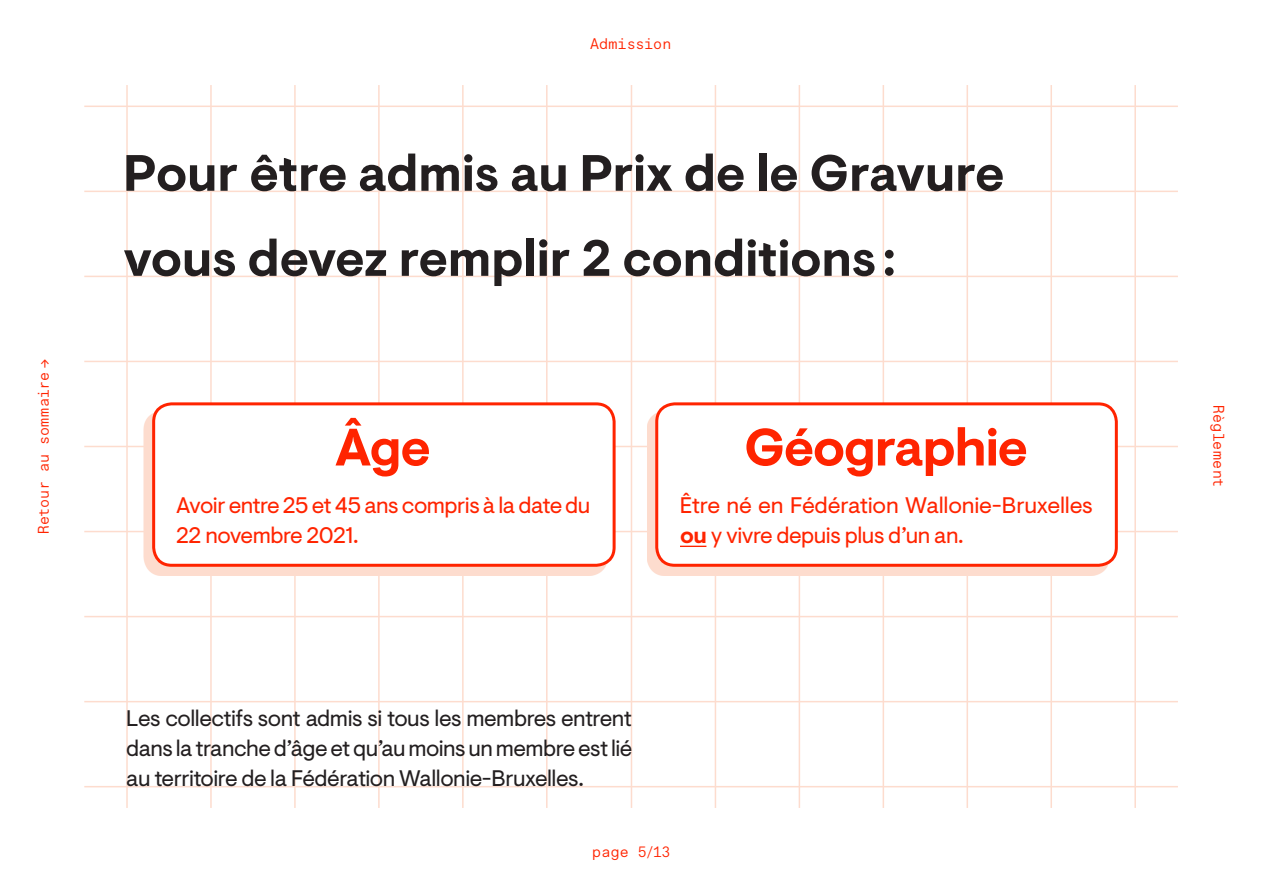
<style>
.page{position:relative;width:1263px;height:893px;background:#fff}
.page>*{position:absolute;margin:0;border:0;box-sizing:border-box;transform-origin:0 0}
.t1{font:700 52.5px "Visuelt";letter-spacing:-.025em;color:#ff2400}
.t2{font:700 51px/85.1px "Visuelt";letter-spacing:-.005em;color:#231f20}
.t3{font:22.5px/30px "Visuelt";letter-spacing:-.025em;color:#231f20;text-align:justify}
.t4{font:22.5px/30px "Visuelt";letter-spacing:-.02em;color:#ff2400}
.t5{font:15px "Lars Mono";color:#ff2400}
.s1{font-weight:700}
</style>
<div class="page">
<hr style="left:126px;top:85px;width:2px;height:723px;background:#fddcce">
<hr style="left:210px;top:85px;width:2px;height:723px;background:#fddcce">
<hr style="left:294px;top:85px;width:2px;height:723px;background:#fddcce">
<hr style="left:378px;top:85px;width:2px;height:723px;background:#fddcce">
<hr style="left:462px;top:85px;width:2px;height:723px;background:#fddcce">
<hr style="left:546px;top:85px;width:1px;height:723px;background:#fddcce">
<hr style="left:631px;top:85px;width:1px;height:723px;background:#fddcce">
<hr style="left:715px;top:85px;width:1px;height:723px;background:#fddcce">
<hr style="left:799px;top:85px;width:1px;height:723px;background:#fddcce">
<hr style="left:882px;top:85px;width:2px;height:723px;background:#fddcce">
<hr style="left:966px;top:85px;width:2px;height:723px;background:#fddcce">
<hr style="left:1134px;top:85px;width:2px;height:723px;background:#fddcce">
<hr style="left:1050px;top:85px;width:2px;height:723px;background:#fddcce">
<hr style="left:84px;top:106px;width:1094px;height:1px;background:#fddcce">
<hr style="left:84px;top:191px;width:1094px;height:1px;background:#fddcce">
<hr style="left:84px;top:531px;width:1094px;height:1px;background:#fddcce">
<hr style="left:84px;top:276px;width:1094px;height:1px;background:#fddcce">
<hr style="left:84px;top:616px;width:1094px;height:1px;background:#fddcce">
<hr style="left:84px;top:361px;width:1094px;height:1px;background:#fddcce">
<hr style="left:84px;top:701px;width:1094px;height:1px;background:#fddcce">
<hr style="left:84px;top:446px;width:1094px;height:1px;background:#fddcce">
<hr style="left:84px;top:786px;width:1094px;height:1px;background:#fddcce">
<div style="left:144px;top:411px;width:463px;height:164px;background:#fddcce"></div>
<div style="left:154px;top:404px;width:460px;height:161px;background:#fff;border-radius:18px"></div>
<div style="left:152px;top:402px;width:464px;height:165px;border:3px solid #ff2400;border-radius:18px"></div>
<div style="left:647px;top:411px;width:462px;height:164px;background:#fddcce"></div>
<div style="left:657px;top:404px;width:459px;height:161px;background:#fff;border-radius:18px"></div>
<svg style="left:680px;top:546px;width:26px;height:1px"></svg>
<div style="left:655px;top:402px;width:463px;height:165px;border:3px solid #ff2400;border-radius:18px"></div>
<p class="t5" style="left:35px;top:534px;width:177px;rotate:-90deg">Retour au sommaire →</p>
<p class="t5" style="left:590px;top:35px;width:83px">Admission</p>
<p class="t2" style="left:123px;top:133px;width:883px">Pour être admis au Prix de le Gravure vous devez remplir 2 conditions :</p>
<p class="t1" style="left:335px;top:416px;width:97px">Âge</p>
<p class="t4" style="left:176px;top:490px;width:416px">Avoir entre 25 et 45 ans compris à la date du<br>22 novembre 2021.</p>
<p class="t1" style="left:744px;top:416px;width:285px">Géographie</p>
<p class="t4" style="left:680px;top:490px;width:414px">Être né en Fédération Wallonie‑Bruxelles <span class="s1">ou</span> y vivre depuis plus d’un an.</p>
<p class="t3" style="left:126px;top:704px;width:507px">Les collectifs sont admis si tous les membres entrent dans la tranche d’âge et qu’au moins un membre est lié au territoire de la Fédération Wallonie‑Bruxelles.</p>
<p class="t5" style="left:592px;top:842px;width:80px">page 5/13</p>
<p class="t5" style="left:1228px;top:405px;width:83px;rotate:90deg">Règlement</p>
</div>
